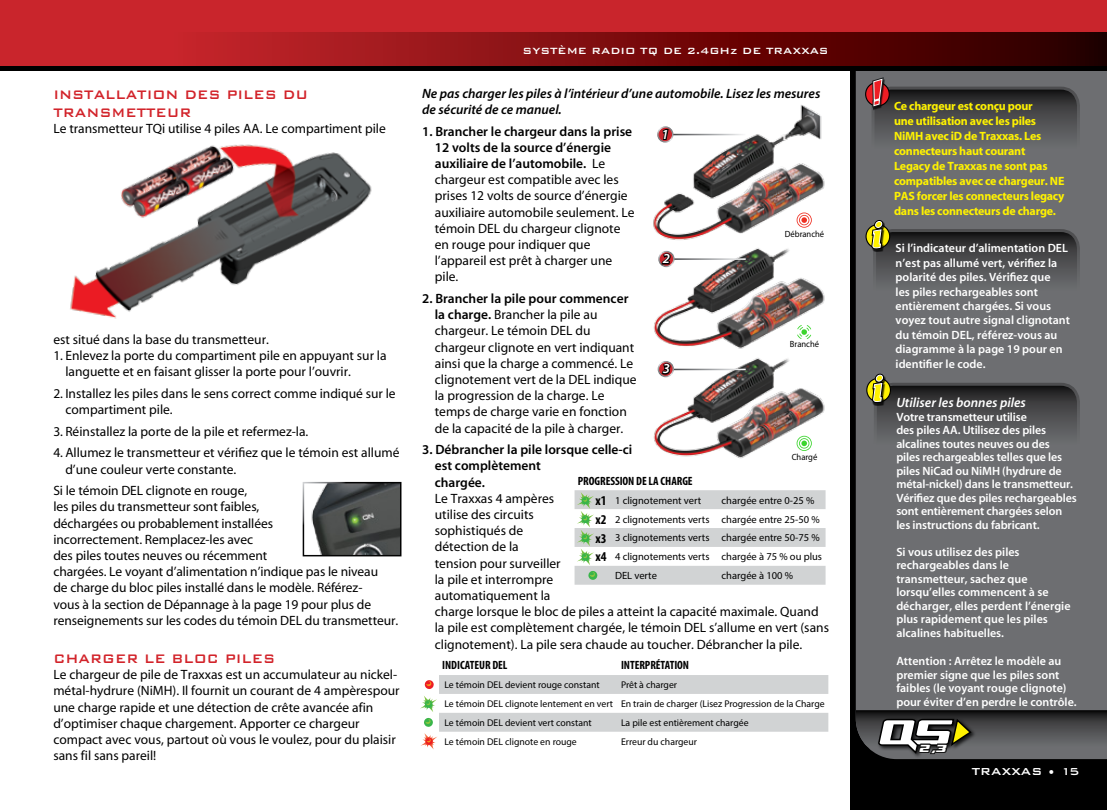
<style>
.page{position:relative;width:1107px;height:810px;background:#fff}
.page>*{position:absolute;margin:0;border:0;box-sizing:border-box;transform-origin:0 0}
.t1{font:16.5px/18px "Bank Gothic Medium BT";color:#d2232a;scale:.91 1}
.t2{font:italic 600 13.8px "Myriad Pro";color:#fff}
.t3{font:13.5px/16.2px "Myriad";color:#000}
.t4{font:italic 600 13.5px/16.2px "Myriad Pro";color:#000}
.t5{font:600 13.5px/16.2px "Myriad";color:#000}
.t6{font:italic 600 13.5px "Myriad";color:#fff}
.t7{font:13.5px "Bank Gothic Medium BT";color:#fff}
.t8{font:600 12px/13.5px "Myriad";color:#fff}
.t9{font:700 12px/15px "Myriad";letter-spacing:-.02em;color:#fff200}
.t10{font:700 condensed 12px "Myriad Pro";letter-spacing:-.005em;color:#000}
.t11{font:12px "Bank Gothic Medium BT";color:#fff}
.t12{font:italic 12px "SF Trans Robotics Extended";color:#fff}
.t13{font:10.5px "Myriad Pro";color:#000}
.t14{font:9.75px/18.9px "Myriad Pro";color:#000}
.t15{font:9px "Myriad";color:#000;scale:.95 1}
.s1{font-weight:600}
.s2{font-weight:700;font-stretch:condensed;font-size:13.5px}
</style>
<div class="page">
<div style="left:850px;top:13px;width:257px;height:797px;background:#000"></div>
<div style="left:856px;top:71px;width:251px;height:639px;background:#6d6e71"></div>
<div style="left:0;top:0;width:1107px;height:70px;background:#000"></div>
<div style="left:0;top:0;width:1107px;height:51px;background:#c9252c"></div>
<svg style="left:0;top:32px;width:1107px;height:34px;background:#851013"></svg>
<img style="left:653px;top:105px;width:172px;height:135px">
<img style="left:653px;top:248px;width:172px;height:101px">
<img style="left:653px;top:358px;width:172px;height:101px">
<svg style="left:856px;top:710px;width:251px;height:50px;background:#555554"></svg>
<img style="left:311px;top:485px;width:87px;height:68px">
<div style="left:303px;top:482px;width:98px;height:74px;border:2px solid #fff"></div>
<hr style="left:663px;top:134px;width:83px;height:1px;background:#fff">
<svg style="left:658px;top:127px;width:15px;height:15px"></svg>
<div style="left:657px;top:126px;width:16px;height:17px;border:1px solid #fff;border-radius:50%"></div>
<svg style="left:662px;top:128px;width:8px;height:13px"></svg>
<hr style="left:663px;top:258px;width:83px;height:2px;background:#fff">
<div style="left:658px;top:251px;width:17px;height:16px;border:1px solid #fff;border-radius:50%"></div>
<svg style="left:660px;top:252px;width:12px;height:14px"></svg>
<hr style="left:663px;top:369px;width:83px;height:1px;background:#fff">
<div style="left:658px;top:361px;width:16px;height:16px;border:1px solid #fff;border-radius:50%"></div>
<svg style="left:660px;top:362px;width:12px;height:14px"></svg>
<svg style="left:797px;top:213px;width:15px;height:15px"></svg>
<svg style="left:797px;top:325px;width:14px;height:14px"></svg>
<svg style="left:797px;top:436px;width:15px;height:15px"></svg>
<img style="left:70px;top:144px;width:302px;height:175px">
<svg style="left:866px;top:225px;width:24px;height:23px"></svg>
<div style="left:866px;top:224px;width:24px;height:25px;border:1px solid #000;border-radius:50%"></div>
<div style="left:872px;top:221px;width:13px;height:31px;background:#000;opacity:.75"></div>
<div style="left:874px;top:220px;width:9px;height:9px;border:3px solid #000;border-radius:50%"></div>
<div style="left:875px;top:221px;width:7px;height:7px;background:#fff200;border-radius:50%"></div>
<div style="left:875px;top:221px;width:7px;height:7px;border:1px solid #fff;border-radius:50%"></div>
<svg style="left:870px;top:226px;width:208px;height:86px;background:#565755"></svg>
<div style="left:874px;top:383px;width:206px;height:84px;border:3px solid #fff;border-radius:18px"></div>
<svg style="left:867px;top:378px;width:23px;height:24px"></svg>
<div style="left:866px;top:378px;width:25px;height:24px;border:1px solid #000;border-radius:50%"></div>
<div style="left:873px;top:375px;width:13px;height:31px;background:#000;opacity:.75"></div>
<div style="left:875px;top:374px;width:9px;height:9px;border:3px solid #000;border-radius:50%"></div>
<div style="left:876px;top:375px;width:7px;height:6px;background:#fff200;border-radius:50%"></div>
<div style="left:876px;top:375px;width:7px;height:7px;border:1px solid #fff;border-radius:50%"></div>
<svg style="left:871px;top:380px;width:207px;height:85px;background:#565655"></svg>
<div style="left:872px;top:87px;width:208px;height:84px;border:3px solid #fff;border-radius:18px"></div>
<svg style="left:866px;top:82px;width:23px;height:24px"></svg>
<div style="left:865px;top:82px;width:25px;height:25px;border:1px solid #000;border-radius:50%"></div>
<svg style="left:870px;top:75px;width:208px;height:94px;background:#595659"></svg>
<svg style="left:575px;top:490px;width:251px;height:95px"></svg>
<svg style="left:420px;top:675px;width:408px;height:75px"></svg>
<p class="t1" style="left:53px;top:85px;width:282px">INSTALLATION DES PILES DU<br>TRANSMETTEUR</p>
<p class="t3" style="left:53px;top:121px;width:334px">Le transmetteur TQi utilise 4 piles AA. Le compartiment pile</p>
<p class="t3" style="left:53px;top:332px;width:217px">est situé dans la base du transmetteur.</p>
<p class="t3" style="left:65px;top:348px;width:323px;text-indent:-12px">1. Enlevez la porte du compartiment pile en appuyant sur la languette et en faisant glisser la porte pour l’ouvrir.</p>
<p class="t3" style="left:65px;top:386px;width:332px;text-indent:-12px">2. Installez les piles dans le sens correct comme indiqué sur le compartiment pile.</p>
<p class="t3" style="left:53px;top:424px;width:257px">3. Réinstallez la porte de la pile et refermez-la.</p>
<p class="t3" style="left:65px;top:445px;width:336px;text-indent:-12px">4. Allumez le transmetteur et vérifiez que le témoin est allumé d’une couleur verte constante.</p>
<p class="t3" style="left:53px;top:483px;width:346px">Si le témoin DEL clignote en rouge,<br>les piles du transmetteur sont faibles,<br>déchargées ou probablement installées<br>incorrectement. Remplacez-les avec<br>des piles toutes neuves ou récemment<br>chargées. Le voyant d’alimentation n’indique pas le niveau<br>de charge du bloc piles installé dans le modèle. Référez-<br>vous à la section de Dépannage à la page 19 pour plus de renseignements sur les codes du témoin DEL du transmetteur.</p>
<p class="t1" style="left:53px;top:649px;width:245px">CHARGER LE BLOC PILES</p>
<p class="t3" style="left:53px;top:667px;width:348px">Le chargeur de pile de Traxxas est un accumulateur au nickel&shy;métal-hydrure (NiMH). Il fournit un courant de 4 ampèrespour une charge rapide et une détection de crête avancée afin d’optimiser chaque chargement. Apporter ce chargeur compact avec vous, partout où vous le voulez, pour du plaisir sans fil sans pareil!</p>
<p class="t11" style="left:523px;top:44px;width:308px">SYSTÈME RADIO TQ DE 2.4GHz DE TRAXXAS</p>
<p class="t4" style="left:422px;top:85px;width:400px">Ne pas charger les piles à l’intérieur d’une automobile. Lisez les mesures de sécurité de ce manuel.</p>
<p class="t3" style="left:435px;top:124px;width:201px;text-indent:-13px"><span class="s1">1. Brancher le chargeur dans la prise<br>12 volts de la source d’énergie auxiliaire de l’automobile.</span> Le chargeur est compatible avec les prises 12 volts de source d’énergie auxiliaire automobile seulement. Le témoin DEL du chargeur clignote en rouge pour indiquer que l’appareil est prêt à charger une pile.</p>
<p class="t3" style="left:435px;top:291px;width:203px;text-indent:-13px"><span class="s1">2. Brancher la pile pour commencer la charge.</span> Brancher la pile au chargeur. Le témoin DEL du chargeur clignote en vert indiquant ainsi que la charge a commencé. Le clignotement vert de la DEL indique la progression de la charge. Le temps de charge varie en fonction de la capacité de la pile à charger.</p>
<p class="t5" style="left:435px;top:442px;width:199px;text-indent:-13px">3. Débrancher la pile lorsque celle-ci est complètement<br>chargée.</p>
<p class="t3" style="left:435px;top:491px;width:396px">Le Traxxas 4 ampères<br>utilise des circuits<br>sophistiqués de<br>détection de la<br>tension pour surveiller<br>la pile et interrompre<br>automatiquement la<br>charge lorsque le bloc de piles a atteint la capacité maximale. Quand la pile est complètement chargée, le témoin DEL s’allume en vert (sans clignotement). La pile sera chaude au toucher. Débrancher la pile.</p>
<p class="t2" style="left:662px;top:126px;width:9px">1</p>
<p class="t15" style="left:785px;top:229px;width:43px">Débranché</p>
<p class="t2" style="left:663px;top:250px;width:9px">2</p>
<p class="t15" style="left:790px;top:339px;width:32px">Branché</p>
<p class="t2" style="left:663px;top:360px;width:9px">3</p>
<p class="t15" style="left:792px;top:452px;width:29px">Chargé</p>
<p class="t10" style="left:578px;top:473px;width:116px">PROGRESSION DE LA CHARGE</p>
<p class="t13" style="left:595px;top:494px;width:107px"><span class="s2">x1</span> 1 clignotement vert</p>
<p class="t13" style="left:722px;top:494px;width:94px">chargée entre 0-25 %</p>
<p class="t13" style="left:595px;top:513px;width:226px"><span class="s2">x2</span> 2 clignotements verts chargée entre 25-50 %</p>
<p class="t13" style="left:595px;top:531px;width:226px"><span class="s2">x3</span> 3 clignotements verts chargée entre 50-75 %</p>
<p class="t13" style="left:595px;top:550px;width:228px"><span class="s2">x4</span> 4 clignotements verts chargée à 75 % ou plus</p>
<p class="t13" style="left:615px;top:569px;width:43px">DEL verte</p>
<p class="t13" style="left:722px;top:569px;width:73px">chargée à 100 %</p>
<p class="t10" style="left:442px;top:658px;width:67px">INDICATEUR DEL</p>
<p class="t10" style="left:621px;top:658px;width:70px">INTERPRÉTATION</p>
<p class="t14" style="left:444px;top:675px;width:157px">Le témoin DEL devient rouge constant</p>
<p class="t14" style="left:444px;top:675px;width:382px;text-indent:177px">Prêt à charger<br>Le témoin DEL clignote lentement en vert En train de charger (Lisez Progression de la Charge<br>Le témoin DEL devient vert constant</p>
<p class="t14" style="left:621px;top:713px;width:129px">La pile est entièrement chargée</p>
<p class="t14" style="left:444px;top:732px;width:134px">Le témoin DEL clignote en rouge</p>
<p class="t14" style="left:621px;top:732px;width:78px">Erreur du chargeur</p>
<p class="t9" style="left:894px;top:99px;width:172px">Ce chargeur est conçu pour<br>une utilisation avec les piles<br>NiMH avec iD de Traxxas. Les connecteurs haut courant<br>Legacy de Traxxas ne sont pas compatibles avec ce chargeur. NE<br>PAS forcer les connecteurs legacy dans les connecteurs de charge.</p>
<p class="t8" style="left:896px;top:242px;width:176px;line-height:14.4px">Si l’indicateur d’alimentation DEL n’est pas allumé vert, vérifiez la polarité des piles. Vérifiez que<br>les piles rechargeables sont entièrement chargées. Si vous voyez tout autre signal clignotant du témoin DEL, référez-vous au diagramme à la page 19 pour en identifier le code.</p>
<p class="t6" style="left:896px;top:396px;width:131px">Utiliser les bonnes piles</p>
<p class="t8" style="left:896px;top:410px;width:182px">Votre transmetteur utilise<br>des piles AA. Utilisez des piles alcalines toutes neuves ou des<br>piles rechargeables telles que les piles NiCad ou NiMH (hydrure de métal-nickel) dans le transmetteur.<br>Vérifiez que des piles rechargeables sont entièrement chargées selon les instructions du fabricant.</p>
<p class="t8" style="left:896px;top:545px;width:176px">Si vous utilisez des piles rechargeables dans le transmetteur, sachez que lorsqu’elles commencent à se décharger, elles perdent l’énergie plus rapidement que les piles alcalines habituelles.</p>
<p class="t8" style="left:896px;top:655px;width:182px">Attention : Arrêtez le modèle au premier signe que les piles sont faibles (le voyant rouge clignote) pour éviter d’en perdre le contrôle.</p>
<p class="t12" style="left:920px;top:742px;width:28px">2,3</p>
<p class="t7" style="left:972px;top:764px;width:109px">TRAXXAS • 15</p>
</div>
